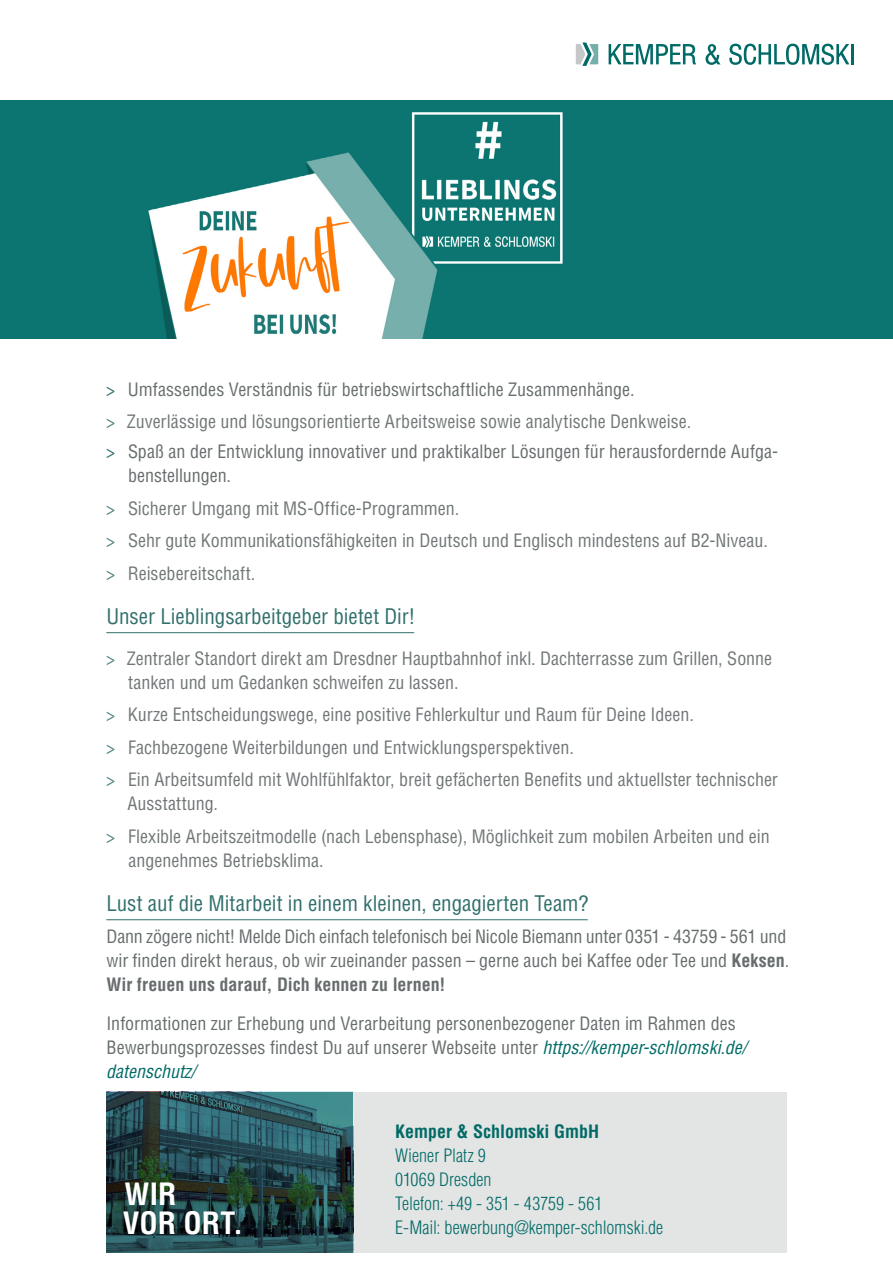
<style>
.page{position:relative;width:893px;height:1263px;background:#fff}
.page>*{position:absolute;margin:0;border:0;box-sizing:border-box;transform-origin:0 0}
.t1{font:700 condensed 30px/29.4px "Helvetica LT Std";color:#fff}
.t2{font:condensed 21px "Helvetica LT Std";color:#32706d}
.t3{font:condensed 18px/32.5px "Helvetica LT Std";color:#717778}
.t4{font:condensed 18px/24px "Helvetica LT Std";color:#676d6e}
.t5{font:300 condensed 18px/24px "Helvetica LT Std";letter-spacing:.005em;color:#006b66}
.t6{font:700 condensed 18px "Helvetica LT Std";color:#006b66}
.s1{color:#32706d}
.s2{color:#676d6e}
.s3{color:#518583}
.s4{font-weight:700}
.s5{font-style:italic;color:#006b66}
</style>
<div class="page">
<div style="left:96px;top:100px;width:797px;height:238px;background:#0c7571"></div>
<svg style="left:609px;top:44px;width:87px;height:20px"></svg>
<svg style="left:706px;top:44px;width:15px;height:21px"></svg>
<svg style="left:729px;top:44px;width:120px;height:21px"></svg>
<hr style="left:851px;top:44px;width:3px;height:20px;background:#006b66">
<svg style="left:576px;top:43px;width:22px;height:23px"></svg>
<img style="left:0;top:101px;width:743px;height:237px">
<div style="left:106px;top:1092px;width:681px;height:160px;background:#e3e4e4"></div>
<svg style="left:106px;top:1092px;width:247px;height:160px;background:#254a4d"></svg>
<hr style="left:106px;top:632px;width:308px;height:1px;background:#32706d">
<hr style="left:106px;top:919px;width:482px;height:1px;background:#32706d">
<p class="t3" style="left:106px;top:373px;width:587px"><span class="s1">&gt;</span> <span class="s2">Umfassendes Verständnis für betriebswirtschaftliche Zusammenhänge.<br></span><span class="s3">&gt;</span> Zuverlässige und lösungsorientierte Arbeitsweise sowie analytische Denkweise.</p>
<p class="t4" style="left:128px;top:440px;width:651px;text-indent:-22px"><span class="s1">&gt;</span> Spaß an der Entwicklung innovativer und praktikalber Lösungen für herausfordernde Aufga&shy;benstellungen.</p>
<p class="t3" style="left:106px;top:492px;width:663px"><span class="s3">&gt;</span> Sicherer Umgang mit MS-Office-Programmen.<br><span class="s3">&gt;</span> Sehr gute Kommunikationsfähigkeiten in Deutsch und Englisch mindestens auf B2-Niveau. <span class="s3">&gt;</span> Reisebereitschaft.</p>
<p class="t2" style="left:106px;top:603px;width:311px">Unser Lieblingsarbeitgeber bietet Dir!</p>
<p class="t3" style="left:128px;top:646px;width:645px;line-height:24px;text-indent:-22px"><span class="s3">&gt;</span> Zentraler Standort direkt am Dresdner Hauptbahnhof inkl. Dachterrasse zum Grillen, Sonne tanken und um Gedanken schweifen zu lassen.</p>
<p class="t3" style="left:106px;top:698px;width:673px"><span class="s3">&gt;</span> Kurze Entscheidungswege, eine positive Fehlerkultur und Raum für Deine Ideen.<br><span class="s3">&gt;</span> Fachbezogene Weiterbildungen und Entwicklungsperspektiven.<br><span class="s3">&gt;</span> Ein Arbeitsumfeld mit Wohlfühlfaktor, breit gefächerten Benefits und aktuellster technischer</p>
<p class="t3" style="left:106px;top:787px;width:665px;text-indent:21px">Ausstattung.<br><span class="s3">&gt;</span> Flexible Arbeitszeitmodelle (nach Lebensphase), Möglichkeit zum mobilen Arbeiten und ein</p>
<p class="t3" style="left:128px;top:844px;width:197px">angenehmes Betriebsklima.</p>
<p class="t2" style="left:106px;top:890px;width:484px">Lust auf die Mitarbeit in einem kleinen, engagierten Team?</p>
<p class="t4" style="left:106px;top:925px;width:684px">Dann zögere nicht! Melde Dich einfach telefonisch bei Nicole Biemann unter 0351 - 43759 - 561 und wir finden direkt heraus, ob wir zueinander passen – gerne auch bei Kaffee oder Tee und <span class="s4">Keksen</span>.<br><span class="s4">Wir freuen uns darauf, Dich kennen zu lernen!</span></p>
<p class="t4" style="left:106px;top:1012px;width:642px">Informationen zur Erhebung und Verarbeitung personenbezogener Daten im Rahmen des<br>Bewerbungsprozesses findest Du auf unserer Webseite unter <span class="s5">https://kemper-schlomski.de/ datenschutz/</span></p>
<h1 class="t1" style="left:123px;top:1179px;width:122px">WIR<br>VOR ORT.</h1>
<p class="t6" style="left:395px;top:1120px;width:205px">Kemper &amp; Schlomski GmbH</p>
<p class="t5" style="left:395px;top:1144px;width:270px">Wiener Platz 9<br>01069 Dresden<br>Telefon: +49 - 351 - 43759 - 561<br>E-Mail: bewerbung@kemper-schlomski.de</p>
</div>
